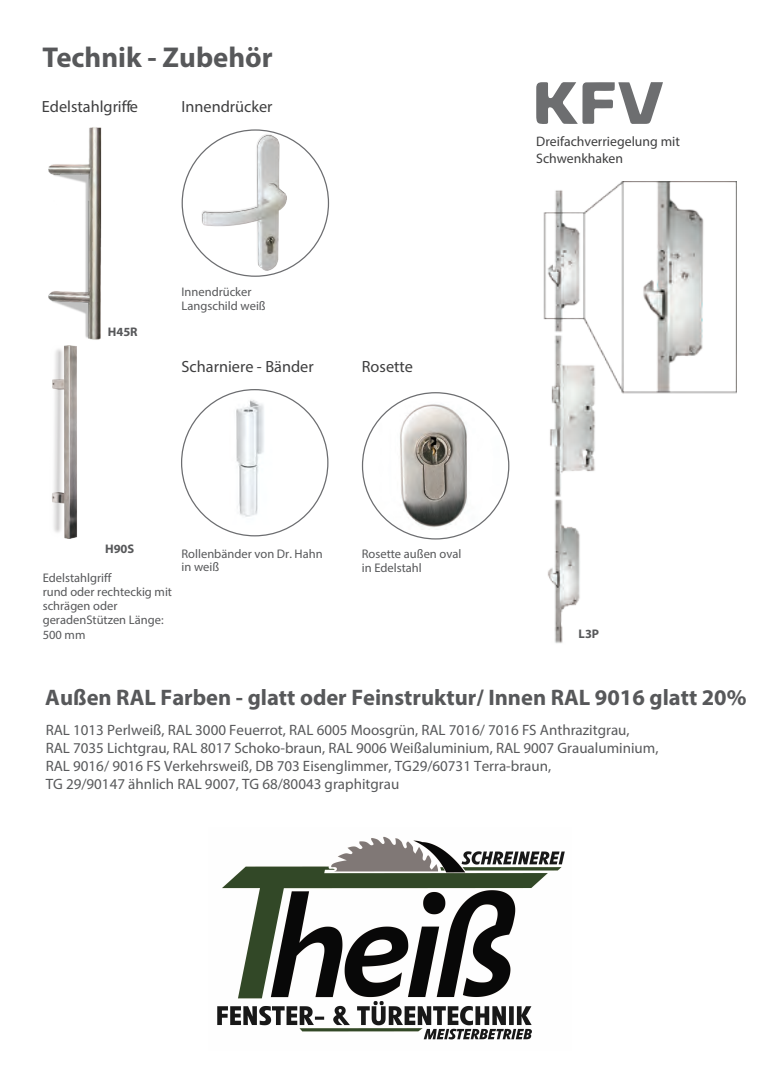
<style>
.page{position:relative;width:780px;height:1088px;background:#fff}
.page>*{position:absolute;margin:0;border:0;box-sizing:border-box;transform-origin:0 0}
.t1{font:700 28.75px "Myriad Pro";color:#57585a}
.t2{font:700 22.5px "Myriad Pro";color:#57585a}
.t3{font:16.25px "Myriad Pro";color:#3e3e3f}
.t4{font:15px/18px "Myriad Pro";color:#58595b}
.t5{font:13.75px/16.5px "Myriad Pro";color:#3e3e3f}
.t6{font:12.5px/14.1px "Myriad Pro";color:#57585a}
.t7{font:700 12.5px "Myriad Pro";color:#57585a}
</style>
<div class="page">
<svg style="left:536px;top:82px;width:127px;height:42px"></svg>
<img style="left:543px;top:181px;width:193px;height:463px">
<img style="left:48px;top:127px;width:54px;height:213px">
<img style="left:183px;top:131px;width:145px;height:145px">
<img style="left:371px;top:402px;width:128px;height:128px">
<img style="left:52px;top:346px;width:25px;height:193px">
<img style="left:236px;top:400px;width:28px;height:117px">
<img style="left:217px;top:836px;width:348px;height:204px">
<h1 class="t1" style="left:43px;top:38px;width:232px">Technik - Zubehör</h1>
<p class="t3" style="left:42px;top:97px;width:98px">Edelstahlgriffe</p>
<p class="t3" style="left:181px;top:97px;width:92px">Innendrücker</p>
<p class="t7" style="left:108px;top:323px;width:31px">H45R</p>
<p class="t6" style="left:181px;top:285px;width:86px;line-height:13.8px">Innendrücker<br>Langschild weiß</p>
<p class="t3" style="left:181px;top:356px;width:134px">Scharniere - Bänder</p>
<p class="t3" style="left:362px;top:356px;width:53px">Rosette</p>
<p class="t7" style="left:105px;top:541px;width:31px">H90S</p>
<p class="t6" style="left:43px;top:571px;width:131px">Edelstahlgriff<br>rund oder rechteckig mit schrägen oder geradenStützen Länge:<br>500 mm</p>
<p class="t6" style="left:181px;top:546px;width:142px;line-height:13.8px">Rollenbänder von Dr. Hahn in weiß</p>
<p class="t6" style="left:362px;top:547px;width:101px;line-height:13.8px">Rosette außen oval in Edelstahl</p>
<p class="t5" style="left:536px;top:133px;width:145px">Dreifachverriegelung mit<br>Schwenkhaken</p>
<p class="t7" style="left:578px;top:625px;width:22px">L3P</p>
<h2 class="t2" style="left:45px;top:683px;width:702px">Außen RAL Farben - glatt oder Feinstruktur/ Innen RAL 9016 glatt 20%</h2>
<p class="t4" style="left:46px;top:720px;width:614px">RAL 1013 Perlweiß, RAL 3000 Feuerrot, RAL 6005 Moosgrün, RAL 7016/ 7016 FS Anthrazitgrau,<br>RAL 7035 Lichtgrau, RAL 8017 Schoko-braun, RAL 9006 Weißaluminium, RAL 9007 Graualuminium, RAL 9016/ 9016 FS Verkehrsweiß, DB 703 Eisenglimmer, TG29/60731 Terra-braun,<br>TG 29/90147 ähnlich RAL 9007, TG 68/80043 graphitgrau</p>
</div>
